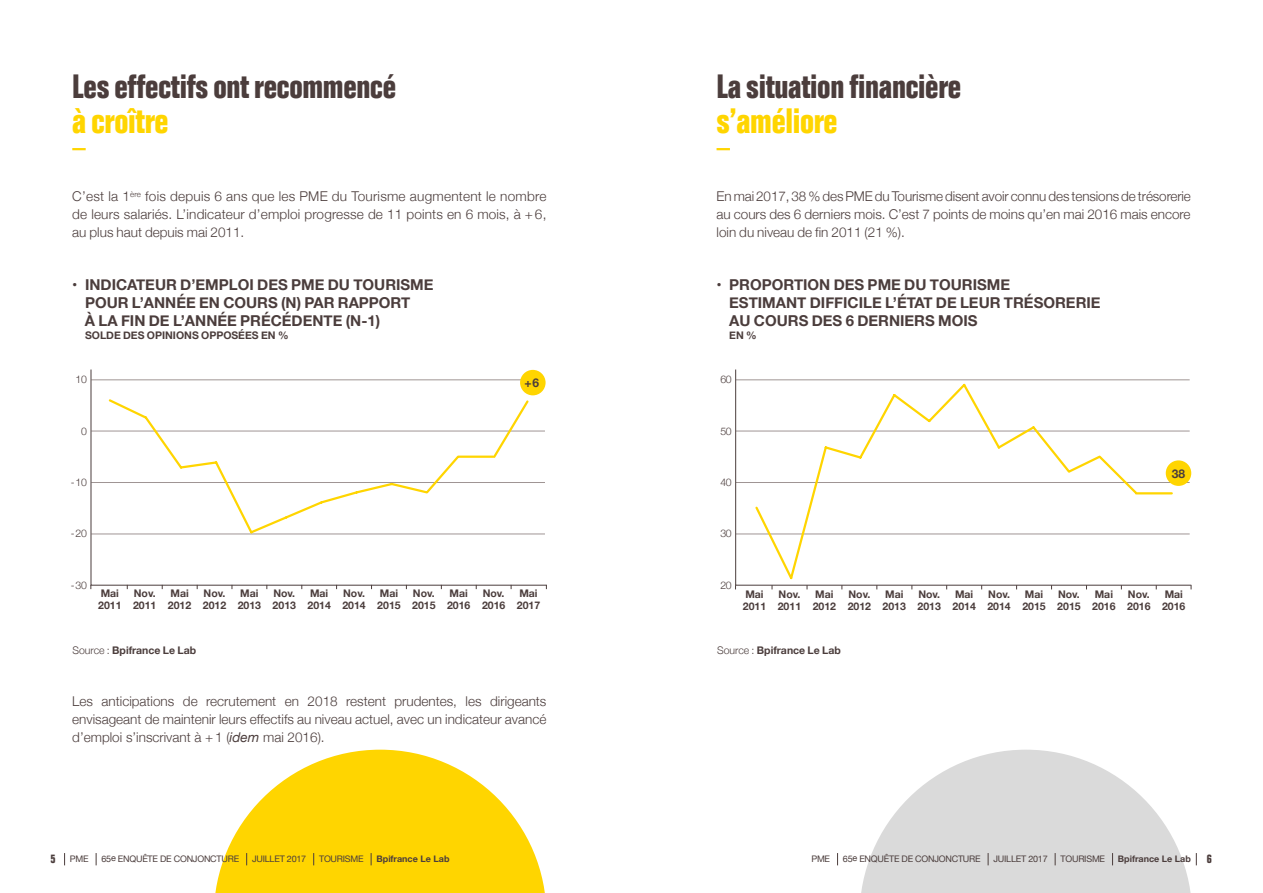
<style>
.page{position:relative;width:1263px;height:893px;background:#fff}
.page>*{position:absolute;margin:0;border:0;box-sizing:border-box;transform-origin:0 0}
.t1{font:700 condensed 34.5px "Folio";letter-spacing:-.01em;color:#ffd500}
.t2{font:700 condensed 33px "Folio";letter-spacing:-.01em;color:#4b3d3c}
.t3{font:700 15px/18px "Helvetica Neue";color:#4b3d3c}
.t4{font:300 13.5px/18px "Helvetica Neue";color:#4b3d3c;text-align:justify}
.t5{font:700 12px "Helvetica Neue";color:#4b3d3c}
.t6{font:700 condensed 12px "Folio";color:#4b3d3c}
.t7{font:700 10.5px/12px "Helvetica Neue";color:#4b3d3c}
.t8{font:300 10.5px "Helvetica Neue";letter-spacing:-.02em;color:#4b3d3c}
.t9{font:9px "Helvetica Neue";letter-spacing:-.025em;color:#4b3d3c}
.t10{font:700 9px "Helvetica Neue";color:#4b3d3c}
.s1{font-weight:300}
.s2{font-weight:400;font-style:italic}
</style>
<div class="page">
<svg style="left:215px;top:750px;width:330px;height:143px;fill:#ffd500"></svg>
<svg style="left:861px;top:750px;width:330px;height:143px;fill:#dadada"></svg>
<svg style="left:72px;top:148px;width:14px;height:2px"></svg>
<svg style="left:716px;top:148px;width:14px;height:2px"></svg>
<svg style="left:735px;top:369px;width:457px;height:217px"></svg>
<div style="left:1166px;top:460px;width:25px;height:26px;background:#ffd500;border-radius:50%"></div>
<svg style="left:90px;top:369px;width:457px;height:217px"></svg>
<div style="left:520px;top:370px;width:26px;height:25px;background:#ffd500;border-radius:50%"></div>
<svg style="left:107px;top:397px;width:388px;height:138px"></svg>
<svg style="left:491px;top:398px;width:39px;height:62px"></svg>
<svg style="left:753px;top:382px;width:386px;height:199px"></svg>
<hr style="left:1136px;top:492px;width:36px;height:2px;background:#ffd500">
<svg style="left:837px;top:853px;width:1px;height:12px"></svg>
<svg style="left:988px;top:853px;width:1px;height:12px"></svg>
<svg style="left:1055px;top:853px;width:1px;height:12px"></svg>
<svg style="left:1112px;top:853px;width:1px;height:12px"></svg>
<svg style="left:1196px;top:853px;width:1px;height:12px"></svg>
<svg style="left:64px;top:853px;width:1px;height:12px"></svg>
<svg style="left:96px;top:853px;width:1px;height:12px"></svg>
<svg style="left:246px;top:853px;width:1px;height:12px"></svg>
<svg style="left:313px;top:853px;width:1px;height:12px"></svg>
<svg style="left:371px;top:853px;width:1px;height:12px"></svg>
<h2 class="t2" style="left:72px;top:68px;width:325px">Les effectifs ont recommencé</h2>
<h1 class="t1" style="left:72px;top:101px;width:98px">à croître</h1>
<h2 class="t2" style="left:716px;top:68px;width:246px">La situation financière</h2>
<h1 class="t1" style="left:716px;top:101px;width:123px">s’améliore</h1>
<p class="t4" style="left:72px;top:186px;width:476px">C’est la 1<sup>ère</sup> fois depuis 6 ans que les PME du Tourisme augmentent le nombre de leurs salariés. L’indicateur d’emploi progresse de 11 points en 6 mois, à +6, au plus haut depuis mai 2011.</p>
<p class="t3" style="left:85px;top:276px;width:350px;text-indent:-13px">• INDICATEUR D’EMPLOI DES PME DU TOURISME<br>POUR L’ANNÉE EN COURS (N) PAR RAPPORT<br>À LA FIN DE L’ANNÉE PRÉCÉDENTE (N-1)</p>
<p class="t7" style="left:85px;top:330px;width:205px">SOLDE DES OPINIONS OPPOSÉES EN %</p>
<p class="t8" style="left:76px;top:371px;width:13px">10</p>
<p class="t5" style="left:524px;top:373px;width:16px">+6</p>
<p class="t4" style="left:716px;top:186px;width:476px">En mai 2017, 38 % des PME du Tourisme disent avoir connu des tensions de trésorerie au cours des 6 derniers mois. C’est 7 points de moins qu’en mai 2016 mais encore loin du niveau de fin 2011 (21 %).</p>
<p class="t3" style="left:729px;top:276px;width:373px;text-indent:-13px">• PROPORTION DES PME DU TOURISME<br>ESTIMANT DIFFICILE L’ÉTAT DE LEUR TRÉSORERIE<br>AU COURS DES 6 DERNIERS MOIS</p>
<p class="t7" style="left:729px;top:330px;width:29px">EN %</p>
<p class="t8" style="left:720px;top:371px;width:13px">60</p>
<p class="t8" style="left:81px;top:422px;width:7px">0</p>
<p class="t8" style="left:720px;top:422px;width:13px">50</p>
<p class="t8" style="left:71px;top:474px;width:18px">-10</p>
<p class="t8" style="left:720px;top:474px;width:13px">40</p>
<p class="t5" style="left:1172px;top:464px;width:15px">38</p>
<p class="t8" style="left:71px;top:525px;width:18px">-20</p>
<p class="t8" style="left:720px;top:525px;width:13px">30</p>
<p class="t8" style="left:71px;top:576px;width:18px">-30</p>
<p class="t7" style="left:98px;top:588px;width:25px">Mai<br>2011</p>
<p class="t7" style="left:133px;top:588px;width:25px">Nov.<br>2011</p>
<p class="t7" style="left:168px;top:588px;width:25px">Mai<br>2012</p>
<p class="t7" style="left:203px;top:588px;width:25px">Nov.<br>2012</p>
<p class="t7" style="left:238px;top:588px;width:25px">Mai<br>2013</p>
<p class="t7" style="left:273px;top:588px;width:25px">Nov.<br>2013</p>
<p class="t7" style="left:308px;top:588px;width:25px">Mai<br>2014</p>
<p class="t7" style="left:342px;top:588px;width:25px">Nov.<br>2014</p>
<p class="t7" style="left:377px;top:588px;width:25px">Mai<br>2015</p>
<p class="t7" style="left:412px;top:588px;width:25px">Nov.<br>2015</p>
<p class="t7" style="left:482px;top:588px;width:25px">Nov.<br>2016</p>
<p class="t7" style="left:517px;top:588px;width:25px">Mai<br>2017</p>
<p class="t7" style="left:447px;top:588px;width:25px">Mai<br>2016</p>
<p class="t8" style="left:720px;top:576px;width:13px">20</p>
<p class="t7" style="left:743px;top:588px;width:25px">Mai<br>2011</p>
<p class="t7" style="left:778px;top:588px;width:25px">Nov.<br>2011</p>
<p class="t7" style="left:813px;top:588px;width:25px">Mai<br>2012</p>
<p class="t7" style="left:848px;top:588px;width:25px">Nov.<br>2012</p>
<p class="t7" style="left:883px;top:588px;width:25px">Mai<br>2013</p>
<p class="t7" style="left:917px;top:588px;width:25px">Nov.<br>2013</p>
<p class="t7" style="left:952px;top:588px;width:25px">Mai<br>2014</p>
<p class="t7" style="left:987px;top:588px;width:25px">Nov.<br>2014</p>
<p class="t7" style="left:1022px;top:588px;width:25px">Mai<br>2015</p>
<p class="t7" style="left:1057px;top:588px;width:25px">Nov.<br>2015</p>
<p class="t7" style="left:1127px;top:588px;width:25px">Nov.<br>2016</p>
<p class="t7" style="left:1162px;top:588px;width:25px">Mai<br>2016</p>
<p class="t7" style="left:1092px;top:588px;width:25px">Mai<br>2016</p>
<p class="t7" style="left:72px;top:645px;width:125px"><span class="s1">Source :</span> Bpifrance Le Lab</p>
<p class="t4" style="left:72px;top:691px;width:476px">Les anticipations de recrutement en 2018 restent prudentes, les dirigeants envisageant de maintenir leurs effectifs au niveau actuel, avec un indicateur avancé d’emploi s’inscrivant à +1 (<span class="s2">idem</span> mai 2016).</p>
<p class="t7" style="left:717px;top:645px;width:125px"><span class="s1">Source :</span> Bpifrance Le Lab</p>
<p class="t9" style="left:70px;top:853px;width:20px">PME</p>
<p class="t9" style="left:101px;top:853px;width:139px">65e ENQUÊTE DE CONJONCTURE</p>
<p class="t9" style="left:252px;top:853px;width:56px">JUILLET 2017</p>
<p class="t9" style="left:319px;top:853px;width:46px">TOURISME</p>
<p class="t6" style="left:50px;top:852px;width:7px">5</p>
<p class="t10" style="left:376px;top:852px;width:74px">Bpifrance Le Lab</p>
<p class="t9" style="left:811px;top:853px;width:20px">PME</p>
<p class="t9" style="left:843px;top:853px;width:139px">65e ENQUÊTE DE CONJONCTURE</p>
<p class="t9" style="left:993px;top:853px;width:56px">JUILLET 2017</p>
<p class="t9" style="left:1060px;top:853px;width:46px">TOURISME</p>
<p class="t10" style="left:1118px;top:852px;width:74px">Bpifrance Le Lab</p>
<p class="t6" style="left:1207px;top:852px;width:7px">6</p>
</div>
